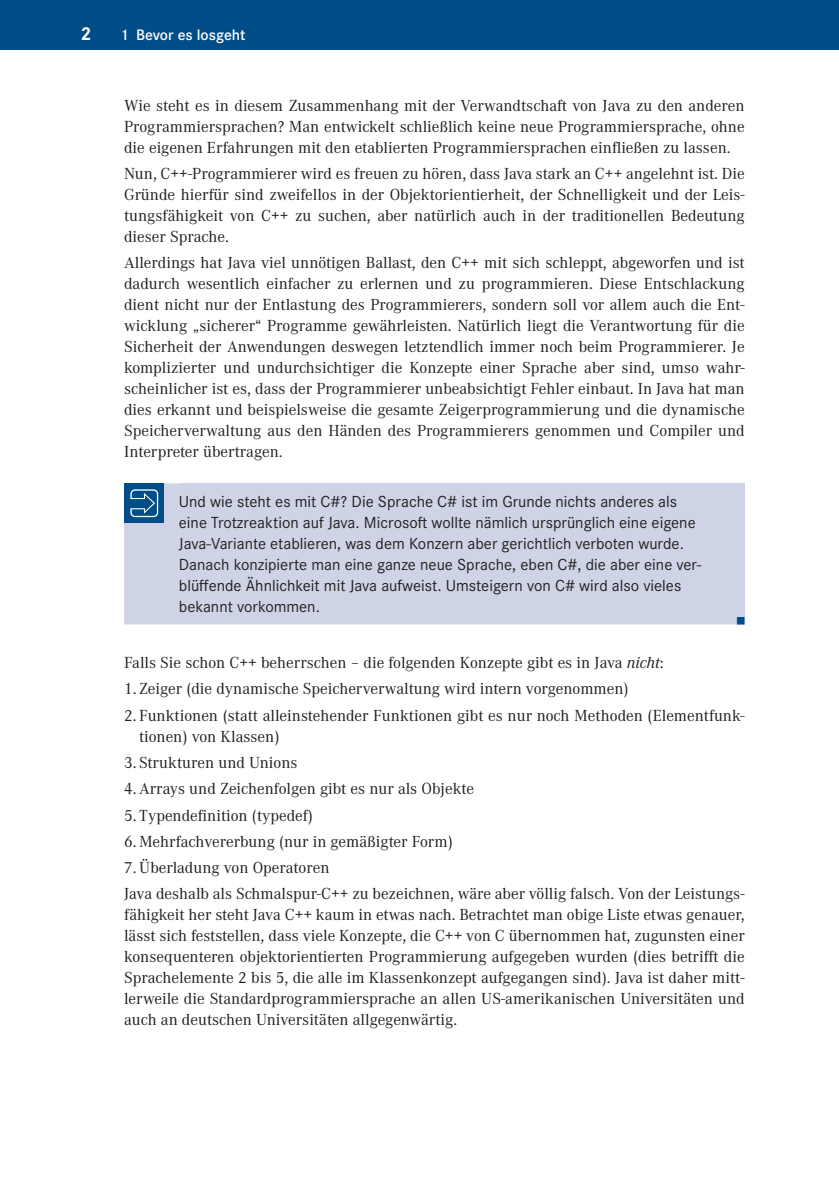
<style>
.page{position:relative;width:839px;height:1191px;background:#fff}
.page>*{position:absolute;margin:0;border:0;box-sizing:border-box;transform-origin:0 0}
.t1{font:700 19.25px "Corporate S Pro";color:#fff}
.t2{font:16.62px/21px "Corporate A Pro";color:#231f20;text-align:justify}
.t3{font:16.62px/21px "Corporate S Pro";color:#231f20}
.t4{font:600 15.75px "Corporate S Pro";color:#fff}
.s1{font-style:italic}
</style>
<div class="page">
<div style="left:0;top:0;width:838px;height:50px;background:#004d88"></div>
<div style="left:124px;top:483px;width:613px;height:141px;background:#ced3e5"></div>
<div style="left:179px;top:483px;width:565px;height:134px;background:#ced3e5"></div>
<div style="left:124px;top:483px;width:40px;height:40px;background:#004d88"></div>
<svg style="left:130px;top:489px;width:28px;height:28px"></svg>
<svg style="left:737px;top:617px;width:7px;height:7px"></svg>
<p class="t1" style="left:81px;top:18px;width:11px">2</p>
<p class="t4" style="left:123px;top:23px;width:124px">1 Bevor es losgeht</p>
<p class="t2" style="left:124px;top:94px;width:622px">Wie steht es in diesem Zusammenhang mit der Verwandtschaft von Java zu den anderen Programmiersprachen? Man entwickelt schließlich keine neue Programmiersprache, ohne die eigenen Erfahrungen mit den etablierten Programmiersprachen einfließen zu lassen.</p>
<p class="t2" style="left:124px;top:162px;width:622px">Nun, C++-Programmierer wird es freuen zu hören, dass Java stark an C++ angelehnt ist. Die Gründe hierfür sind zweifellos in der Objektorientierheit, der Schnelligkeit und der Leis&shy;tungsfähigkeit von C++ zu suchen, aber natürlich auch in der traditionellen Bedeutung dieser Sprache.</p>
<p class="t2" style="left:124px;top:251px;width:622px">Allerdings hat Java viel unnötigen Ballast, den C++ mit sich schleppt, abgeworfen und ist dadurch wesentlich einfacher zu erlernen und zu programmieren. Diese Entschlackung dient nicht nur der Entlastung des Programmierers, sondern soll vor allem auch die Ent&shy;wicklung „sicherer“ Programme gewährleisten. Natürlich liegt die Verantwortung für die Sicherheit der Anwendungen deswegen letztendlich immer noch beim Programmierer. Je komplizierter und undurchsichtiger die Konzepte einer Sprache aber sind, umso wahr&shy;scheinlicher ist es, dass der Programmierer unbeabsichtigt Fehler einbaut. In Java hat man dies erkannt und beispielsweise die gesamte Zeigerprogrammierung und die dynamische Speicherverwaltung aus den Händen des Programmierers genommen und Compiler und Interpreter übertragen.</p>
<p class="t3" style="left:179px;top:490px;width:524px">Und wie steht es mit C#? Die Sprache C# ist im Grunde nichts anderes als eine Trotzreaktion auf Java. Microsoft wollte nämlich ursprünglich eine eigene Java-Variante etablieren, was dem Konzern aber gerichtlich verboten wurde.<br>Danach konzipierte man eine ganze neue Sprache, eben C#, die aber eine ver&shy;blüffende Ähnlichkeit mit Java aufweist. Umsteigern von C# wird also vieles bekannt vorkommen.</p>
<p class="t2" style="left:124px;top:651px;width:541px">Falls Sie schon C++ beherrschen – die folgenden Konzepte gibt es in Java <span class="s1">nicht</span>:</p>
<p class="t2" style="left:124px;top:678px;width:506px">1. Zeiger (die dynamische Speicherverwaltung wird intern vorgenommen)</p>
<p class="t2" style="left:139px;top:704px;width:607px;text-indent:-15px">2. Funktionen (statt alleinstehender Funktionen gibt es nur noch Methoden (Elementfunk&shy;tionen) von Klassen)</p>
<p class="t2" style="left:124px;top:748px;width:351px;line-height:26.2px">3. Strukturen und Unions<br>4.Arrays und Zeichenfolgen gibt es nur als Objekte</p>
<p class="t2" style="left:124px;top:804px;width:190px">5. Typendefinition (typedef)</p>
<p class="t2" style="left:124px;top:827px;width:622px;line-height:26.2px;text-align:left">6. Mehrfachvererbung (nur in gemäßigter Form)<br>7.Überladung von Operatoren<br>Java deshalb als Schmalspur-C++ zu bezeichnen, wäre aber völlig falsch. Von der Leistungs-</p>
<p class="t2" style="left:124px;top:903px;width:622px">fähigkeit her steht Java C++ kaum in etwas nach. Betrachtet man obige Liste etwas genauer, lässt sich feststellen, dass viele Konzepte, die C++ von C übernommen hat, zugunsten einer konsequenteren objektorientierten Programmierung aufgegeben wurden (dies betrifft die Sprachelemente 2 bis 5, die alle im Klassenkonzept aufgegangen sind). Java ist daher mitt&shy;lerweile die Standardprogrammiersprache an allen US-amerikanischen Universitäten und auch an deutschen Universitäten allgegenwärtig.</p>
</div>
